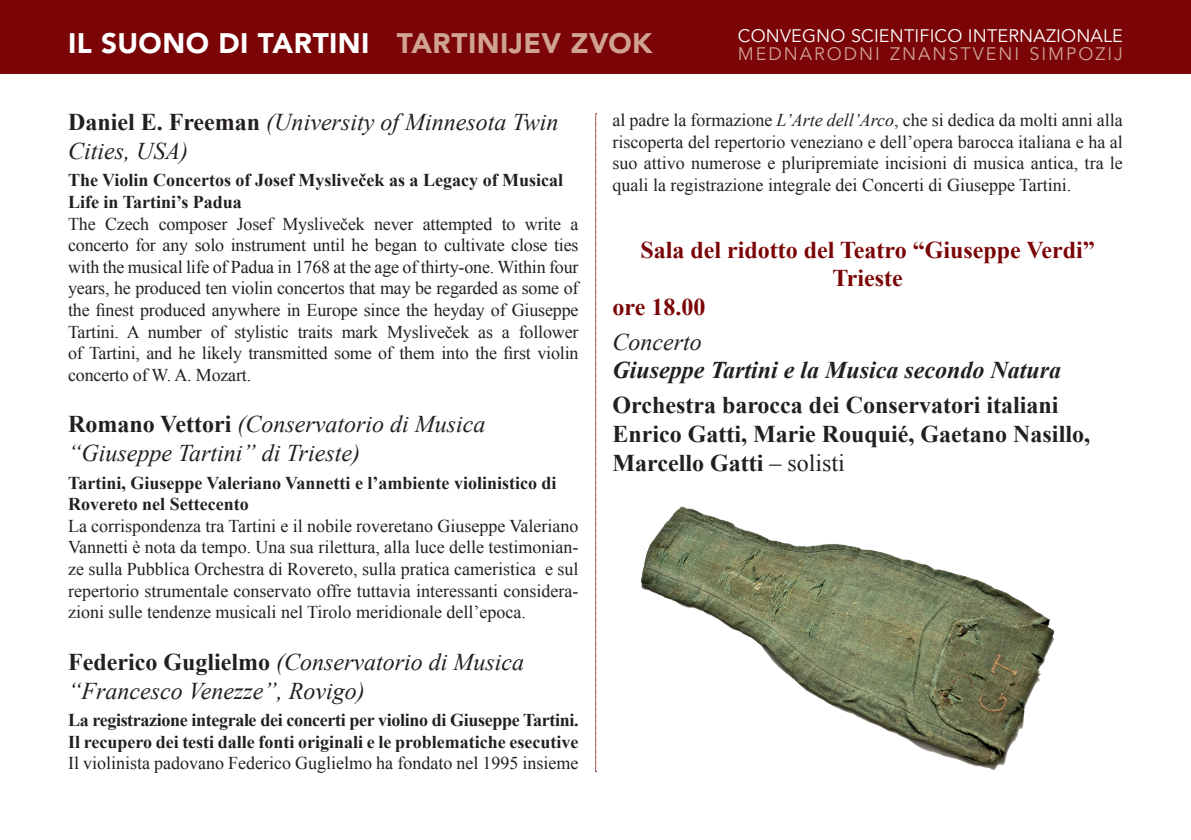
<style>
.page{position:relative;width:1191px;height:840px;background:#fff}
.page>*{position:absolute;margin:0;border:0;box-sizing:border-box;transform-origin:0 0}
.t1{font:900 28px "Avenir LT Std";letter-spacing:.015em;color:#fff}
.t2{font:italic 24px/28.8px "Times New Roman";color:#231f20}
.t3{font:700 24px/28.8px "Times New Roman";color:#231f20}
.t4{font:700 24px "Times New Roman";color:#7a0406}
.t5{font:italic 700 24px "Times New Roman";color:#231f20}
.t6{font:18px/21.6px "Times New Roman";color:#231f20;text-align:justify}
.t7{font:700 18px/21.6px "Times New Roman";color:#231f20}
.t8{font:700 18px/21.6px "Times New Roman";letter-spacing:-.02em;color:#231f20}
.t9{font:18px "Avenir LT Std";letter-spacing:.01em;color:#fff}
.t10{font:18px "Avenir LT Std";letter-spacing:.11em;color:#cfa291}
.s1{color:#cfa291}
.s2{font-weight:700;font-style:normal}
.s3{font-style:italic}
.s4{font-weight:400}
</style>
<div class="page">
<div style="left:0;top:0;width:1191px;height:74px;background:#7a0406"></div>
<svg style="left:595px;top:113px;width:2px;height:658px"></svg>
<img style="left:640px;top:506px;width:415px;height:264px">
<h1 class="t1" style="left:68px;top:26px;width:586px">IL SUONO DI TARTINI <span class="s1">TARTINIJEV ZVOK</span></h1>
<p class="t9" style="left:738px;top:25px;width:386px">CONVEGNO SCIENTIFICO INTERNAZIONALE</p>
<p class="t10" style="left:738px;top:43px;width:386px">MEDNARODNI ZNANSTVENI SIMPOZIJ</p>
<h2 class="t2" style="left:68px;top:107px;width:492px"><span class="s2">Daniel E. Freeman</span> (University of Minnesota Twin<br>Cities, USA)</h2>
<p class="t7" style="left:68px;top:169px;width:496px">The Violin Concertos of Josef Mysliveček as a Legacy of Musical<br>Life in Tartini’s Padua</p>
<p class="t6" style="left:68px;top:212px;width:512px">The Czech composer Josef Mysliveček never attempted to write a concerto for any solo instrument until he began to cultivate close ties with the musical life of Padua in 1768 at the age of thirty-one. Within four years, he produced ten violin concertos that may be regarded as some of the finest produced anywhere in Europe since the heyday of Giuseppe Tartini. A number of stylistic traits mark Mysliveček as a follower of Tartini, and he likely transmitted some of them into the first violin concerto of W. A. Mozart.</p>
<h2 class="t2" style="left:68px;top:409px;width:419px"><span class="s2">Romano Vettori</span> (Conservatorio di Musica “Giuseppe Tartini” di Trieste)</h2>
<p class="t7" style="left:68px;top:471px;width:490px">Tartini, Giuseppe Valeriano Vannetti e l’ambiente violinistico di<br>Rovereto nel Settecento</p>
<p class="t6" style="left:68px;top:514px;width:512px">La corrispondenza tra Tartini e il nobile roveretano Giuseppe Valeriano Vannetti è nota da tempo. Una sua rilettura, alla luce delle testimonian&shy;ze sulla Pubblica Orchestra di Rovereto, sulla pratica cameristica e sul repertorio strumentale conservato offre tuttavia interessanti considera&shy;zioni sulle tendenze musicali nel Tirolo meridionale dell’epoca.</p>
<h2 class="t2" style="left:68px;top:646px;width:457px"><span class="s2">Federico Guglielmo</span> (Conservatorio di Musica “Francesco Venezze”, Rovigo)</h2>
<p class="t8" style="left:68px;top:708px;width:512px">La registrazione integrale dei concerti per violino di Giuseppe Tartini.<br>Il recupero dei testi dalle fonti originali e le problematiche esecutive</p>
<p class="t6" style="left:68px;top:751px;width:512px">Il violinista padovano Federico Guglielmo ha fondato nel 1995 insieme</p>
<p class="t6" style="left:612px;top:109px;width:512px">al padre la formazione <span class="s3">L’Arte dell’Arco</span>, che si dedica da molti anni alla riscoperta del repertorio veneziano e dell’opera barocca italiana e ha al suo attivo numerose e pluripremiate incisioni di musica antica, tra le quali la registrazione integrale dei Concerti di Giuseppe Tartini.</p>
<h2 class="t4" style="left:640px;top:233px;width:456px">Sala del ridotto del Teatro “Giuseppe Verdi”</h2>
<h2 class="t4" style="left:832px;top:261px;width:72px">Trieste</h2>
<h2 class="t4" style="left:612px;top:290px;width:94px">ore 18.00</h2>
<h2 class="t2" style="left:612px;top:326px;width:91px">Concerto</h2>
<h2 class="t5" style="left:612px;top:353px;width:450px">Giuseppe Tartini e la Musica secondo Natura</h2>
<h2 class="t3" style="left:612px;top:389px;width:479px">Orchestra barocca dei Conservatori italiani<br>Enrico Gatti, Marie Rouquié, Gaetano Nasillo,<br>Marcello Gatti <span class="s4">– solisti</span></h2>
</div>
